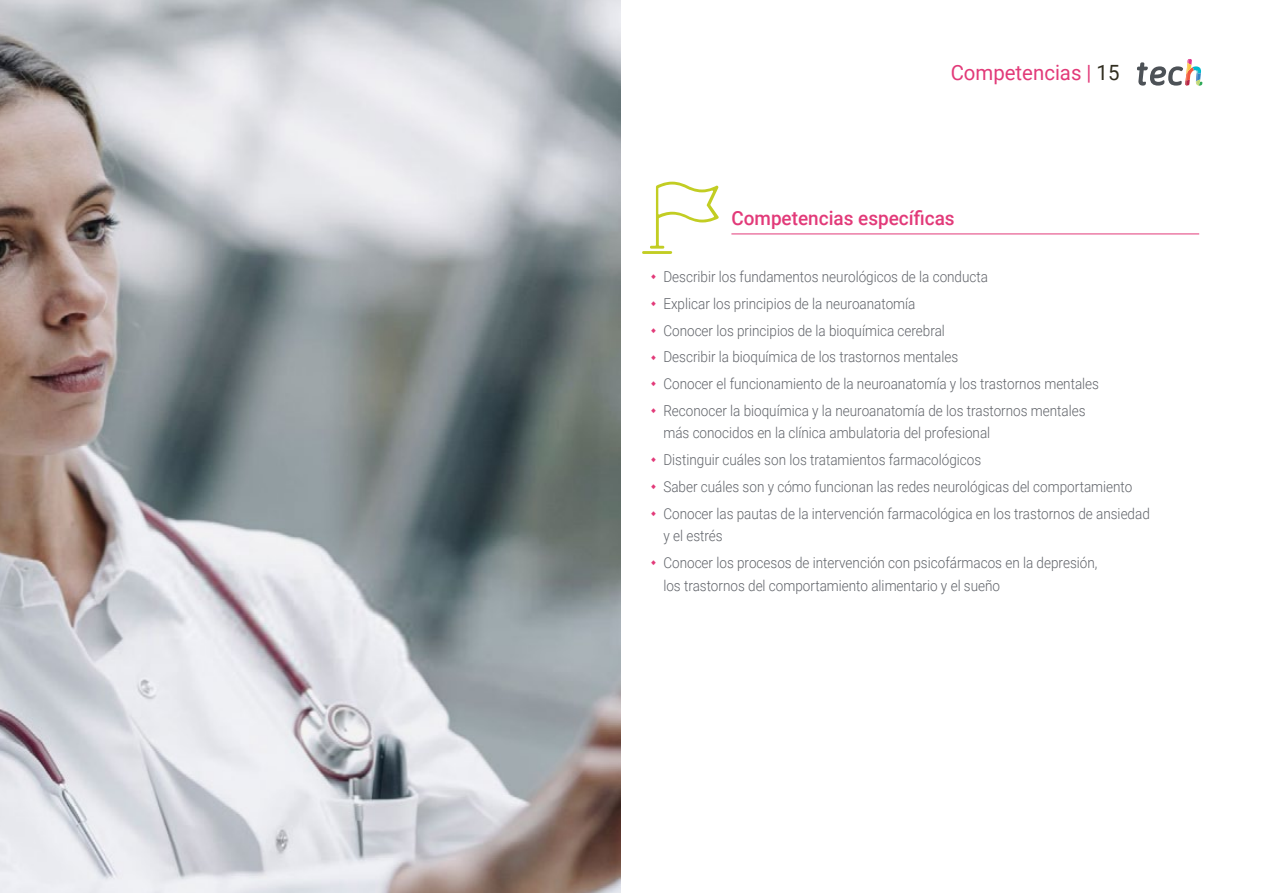
<style>
.page{position:relative;width:1263px;height:893px;background:#fff}
.page>*{position:absolute;margin:0;border:0;box-sizing:border-box;transform-origin:0 0}
.t1{font:21px "Roboto";color:#e23a79}
.t2{font:500 19.5px "Roboto";color:#e23a79}
.t3{font:300 15px/26.7px "Roboto";color:#61646a;scale:.9 1}
.s1{color:#312e20}
</style>
<div class="page">
<img style="left:0;top:0;width:621px;height:893px">
<hr style="left:731px;top:234px;width:468px;height:1px;background:#e23a79">
<hr style="left:642px;top:251px;width:30px;height:3px;background:#c2cd23">
<svg style="left:650px;top:182px;width:69px;height:67px"></svg>
<svg style="left:1137px;top:59px;width:65px;height:27px"></svg>
<h1 class="t1" style="left:951px;top:57px;width:170px">Competencias | <span class="s1">15</span></h1>
<h2 class="t2" style="left:731px;top:205px;width:225px">Competencias específicas</h2>
<p class="t3" style="left:663px;top:263px;width:486px">Describir los fundamentos neurológicos de la conducta<br>Explicar los principios de la neuroanatomía<br>Conocer los principios de la bioquímica cerebral<br>Describir la bioquímica de los trastornos mentales<br>Conocer el funcionamiento de la neuroanatomía y los trastornos mentales Reconocer la bioquímica y la neuroanatomía de los trastornos mentales</p>
<p class="t3" style="left:663px;top:419px;width:542px">más conocidos en la clínica ambulatoria del profesional<br>Distinguir cuáles son los tratamientos farmacológicos<br>Saber cuáles son y cómo funcionan las redes neurológicas del comportamiento Conocer las pautas de la intervención farmacológica en los trastornos de ansiedad</p>
<p class="t3" style="left:663px;top:522px;width:484px">y el estrés<br>Conocer los procesos de intervención con psicofármacos en la depresión,</p>
<p class="t3" style="left:663px;top:571px;width:376px">los trastornos del comportamiento alimentario y el sueño</p>
</div>
